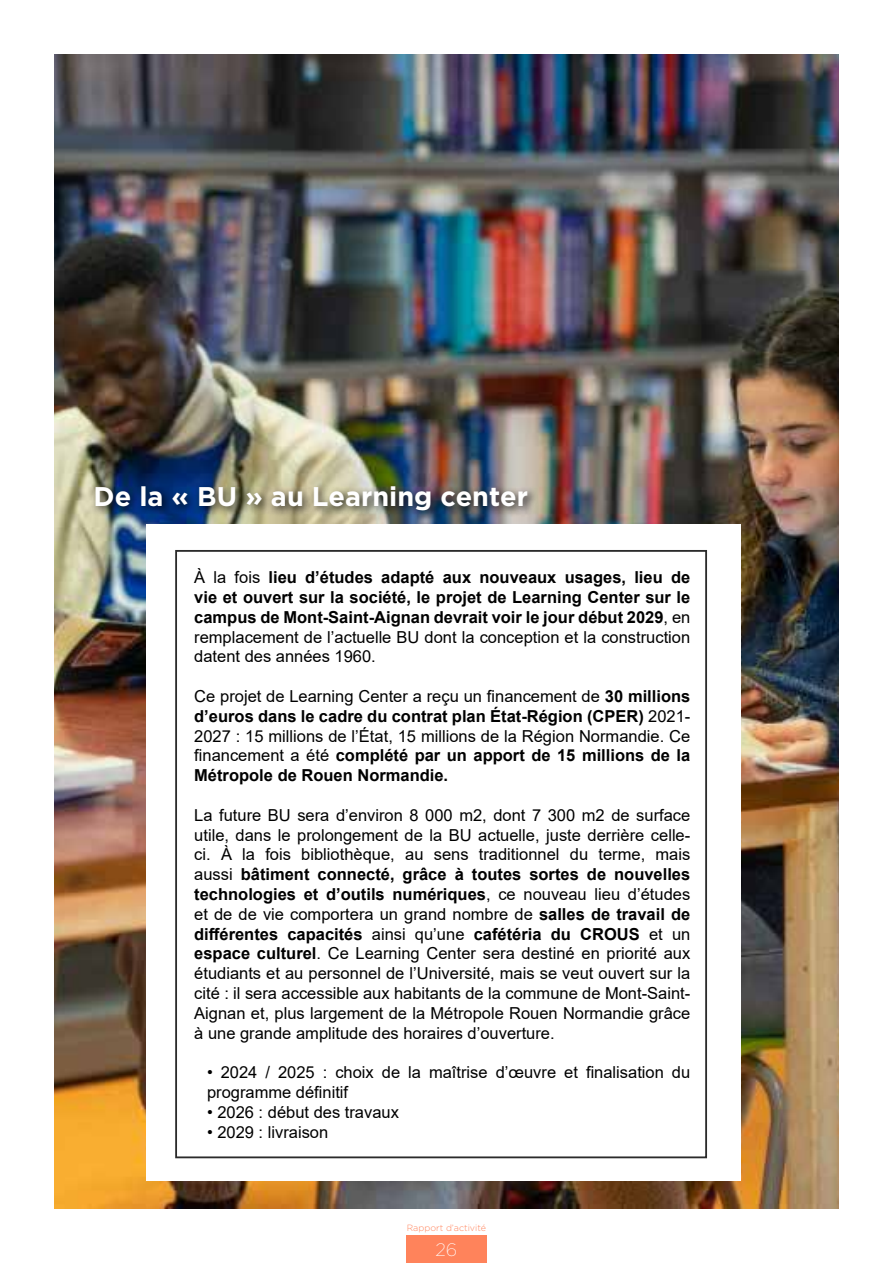
<style>
.page{position:relative;width:893px;height:1263px;background:#fff}
.page>*{position:absolute;margin:0;border:0;box-sizing:border-box;transform-origin:0 0}
.t1{font:700 27px "Gotham";color:#fff}
.t2{font:200 18px "Gotham";color:#fff}
.t3{font:16.5px/19.8px "Arial";color:#000;text-align:justify}
.t4{font:700 16.5px/19.8px "Arial";color:#000;text-align:justify}
.t5{font:300 9px "Gotham";color:#ff835b}
.s1{font-weight:400}
.s2{font-weight:700}
</style>
<div class="page">
<div style="left:406px;top:1235px;width:81px;height:28px;background:#ff835b"></div>
<img style="left:54px;top:54px;width:785px;height:1155px">
<div style="left:146px;top:524px;width:595px;height:657px;background:#fff"></div>
<div style="left:175px;top:550px;width:532px;height:608px;border:2px solid #2b2b2b"></div>
<div style="left:91px;top:481px;width:447px;height:40px;background:#000;opacity:.75"></div>
<h1 class="t1" style="left:94px;top:481px;width:436px">De la « BU » au Learning center</h1>
<p class="t4" style="left:194px;top:568px;width:498px"><span class="s1">À la fois</span> lieu d’études adapté aux nouveaux usages, lieu de vie et ouvert sur la société, le projet de Learning Center sur le campus de Mont-Saint-Aignan devrait voir le jour début 2029<span class="s1">, en remplacement de l’actuelle BU dont la conception et la construction datent des années 1960.</span></p>
<p class="t3" style="left:194px;top:686px;width:498px">Ce projet de Learning Center a reçu un financement de <span class="s2">30 millions d’euros dans le cadre du contrat plan État-Région (CPER)</span> 2021- 2027 : 15 millions de l’État, 15 millions de la Région Normandie. Ce financement a été <span class="s2">complété par un apport de 15 millions de la Métropole de Rouen Normandie.</span></p>
<p class="t3" style="left:194px;top:805px;width:498px">La future BU sera d’environ 8 000 m2, dont 7 300 m2 de surface utile, dans le prolongement de la BU actuelle, juste derrière celle&shy;ci. À la fois bibliothèque, au sens traditionnel du terme, mais aussi <span class="s2">bâtiment connecté, grâce à toutes sortes de nouvelles technologies et d’outils numériques</span>, ce nouveau lieu d’études et de de vie comportera un grand nombre de <span class="s2">salles de travail de différentes capacités</span> ainsi qu’une <span class="s2">cafétéria du CROUS</span> et un <span class="s2">espace culturel</span>. Ce Learning Center sera destiné en priorité aux étudiants et au personnel de l’Université, mais se veut ouvert sur la cité : il sera accessible aux habitants de la commune de Mont-Saint-Aignan et, plus largement de la Métropole Rouen Normandie grâce à une grande amplitude des horaires d’ouverture.</p>
<p class="t3" style="left:207px;top:1062px;width:485px">• 2024 / 2025 : choix de la maîtrise d’œuvre et finalisation du programme définitif</p>
<p class="t3" style="left:207px;top:1102px;width:193px">• 2026 : début des travaux</p>
<p class="t3" style="left:207px;top:1122px;width:123px">• 2029 : livraison</p>
<p class="t5" style="left:407px;top:1222px;width:81px">Rapport d’activité</p>
<p class="t2" style="left:436px;top:1238px;width:23px">26</p>
</div>
